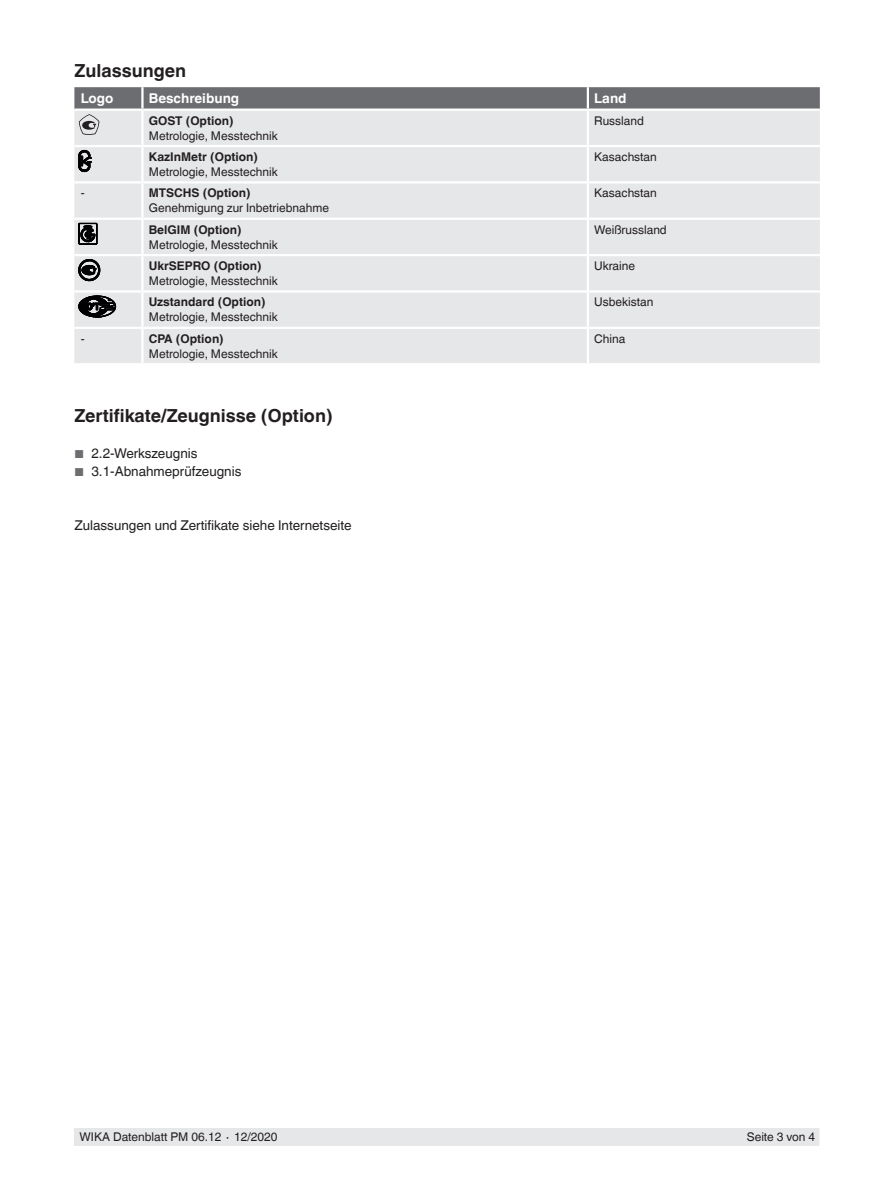
<style>
.page{position:relative;width:893px;height:1188px;background:#fff}
.page>*{position:absolute;margin:0;border:0;box-sizing:border-box;transform-origin:0 0}
.t1{font:700 18px "Helvetica World";color:#231f20}
.t2{font:13.5px "Helvetica World";color:#231f20}
.t3{font:700 13.5px "Helvetica World";color:#fff}
.t4{font:12px "Helvetica World";color:#231f20}
.t5{font:700 12px "Helvetica World";color:#231f20}
.s1{font-size:11.55px;color:#6c6d70}
</style>
<div class="page">
<div style="left:75px;top:1128px;width:744px;height:17px;background:#e6e7e9"></div>
<div style="left:74px;top:135px;width:746px;height:228px;background:#e6e7e9"></div>
<hr style="left:142px;top:145px;width:446px;height:2px;background:#fff">
<hr style="left:142px;top:327px;width:446px;height:2px;background:#fff">
<hr style="left:141px;top:147px;width:3px;height:34px;background:#fff">
<hr style="left:587px;top:147px;width:2px;height:34px;background:#fff">
<hr style="left:141px;top:220px;width:3px;height:34px;background:#fff">
<hr style="left:587px;top:220px;width:2px;height:34px;background:#fff">
<hr style="left:141px;top:329px;width:3px;height:34px;background:#fff">
<hr style="left:587px;top:329px;width:2px;height:34px;background:#fff">
<hr style="left:142px;top:254px;width:446px;height:2px;background:#fff">
<hr style="left:141px;top:256px;width:3px;height:34px;background:#fff">
<hr style="left:588px;top:254px;width:232px;height:2px;background:#fff">
<hr style="left:587px;top:256px;width:2px;height:34px;background:#fff">
<hr style="left:142px;top:290px;width:446px;height:3px;background:#fff">
<hr style="left:588px;top:290px;width:232px;height:3px;background:#fff">
<hr style="left:74px;top:254px;width:68px;height:2px;background:#fff">
<hr style="left:74px;top:290px;width:68px;height:3px;background:#fff">
<hr style="left:74px;top:218px;width:68px;height:2px;background:#fff">
<hr style="left:142px;top:218px;width:446px;height:2px;background:#fff">
<hr style="left:588px;top:218px;width:232px;height:2px;background:#fff">
<hr style="left:74px;top:181px;width:68px;height:3px;background:#fff">
<hr style="left:142px;top:181px;width:446px;height:3px;background:#fff">
<hr style="left:141px;top:184px;width:3px;height:34px;background:#fff">
<hr style="left:588px;top:181px;width:232px;height:3px;background:#fff">
<hr style="left:587px;top:184px;width:2px;height:34px;background:#fff">
<hr style="left:141px;top:293px;width:3px;height:34px;background:#fff">
<hr style="left:587px;top:293px;width:2px;height:34px;background:#fff">
<hr style="left:74px;top:145px;width:68px;height:2px;background:#fff">
<hr style="left:74px;top:327px;width:68px;height:2px;background:#fff">
<hr style="left:588px;top:145px;width:232px;height:2px;background:#fff">
<hr style="left:588px;top:327px;width:232px;height:2px;background:#fff">
<hr style="left:587px;top:111px;width:2px;height:34px;background:#fff">
<hr style="left:141px;top:111px;width:3px;height:34px;background:#fff">
<svg style="left:74px;top:87px;width:746px;height:48px;background:#b0b1b4"></svg>
<svg style="left:79px;top:150px;width:12px;height:22px"></svg>
<svg style="left:79px;top:223px;width:18px;height:22px"></svg>
<svg style="left:79px;top:259px;width:21px;height:22px"></svg>
<svg style="left:79px;top:296px;width:37px;height:21px"></svg>
<h1 class="t1" style="left:74px;top:60px;width:113px">Zulassungen</h1>
<p class="t3" style="left:81px;top:91px;width:34px">Logo</p>
<p class="t3" style="left:149px;top:91px;width:92px">Beschreibung</p>
<p class="t3" style="left:594px;top:91px;width:34px">Land</p>
<p class="t5" style="left:149px;top:113px;width:86px">GOST (Option)</p>
<p class="t4" style="left:149px;top:128px;width:130px">Metrologie, Messtechnik</p>
<p class="t4" style="left:594px;top:113px;width:51px">Russland</p>
<p class="t5" style="left:149px;top:150px;width:111px">KazInMetr (Option)</p>
<p class="t4" style="left:149px;top:165px;width:130px">Metrologie, Messtechnik</p>
<p class="t4" style="left:594px;top:150px;width:64px">Kasachstan</p>
<p class="t4" style="left:81px;top:186px;width:5px">-</p>
<p class="t5" style="left:149px;top:186px;width:103px">MTSCHS (Option)</p>
<p class="t4" style="left:149px;top:201px;width:182px">Genehmigung zur Inbetriebnahme</p>
<p class="t4" style="left:594px;top:186px;width:64px">Kasachstan</p>
<p class="t5" style="left:149px;top:223px;width:94px">BelGIM (Option)</p>
<p class="t4" style="left:149px;top:238px;width:130px">Metrologie, Messtechnik</p>
<p class="t4" style="left:594px;top:223px;width:74px">Weißrussland</p>
<p class="t5" style="left:149px;top:259px;width:114px">UkrSEPRO (Option)</p>
<p class="t4" style="left:149px;top:274px;width:130px">Metrologie, Messtechnik</p>
<p class="t4" style="left:594px;top:259px;width:42px">Ukraine</p>
<p class="t5" style="left:149px;top:295px;width:118px">Uzstandard (Option)</p>
<p class="t4" style="left:149px;top:310px;width:130px">Metrologie, Messtechnik</p>
<p class="t4" style="left:594px;top:295px;width:61px">Usbekistan</p>
<p class="t4" style="left:81px;top:332px;width:5px">-</p>
<p class="t5" style="left:149px;top:332px;width:76px">CPA (Option)</p>
<p class="t4" style="left:149px;top:347px;width:130px">Metrologie, Messtechnik</p>
<p class="t4" style="left:594px;top:332px;width:33px">China</p>
<h1 class="t1" style="left:74px;top:406px;width:260px">Zertifikate/Zeugnisse (Option)</h1>
<p class="t2" style="left:74px;top:446px;width:125px"><span class="s1">■</span> 2.2-Werkszeugnis</p>
<p class="t2" style="left:74px;top:464px;width:169px"><span class="s1">■</span> 3.1-Abnahmeprüfzeugnis</p>
<p class="t2" style="left:74px;top:518px;width:279px">Zulassungen und Zertifikate siehe Internetseite</p>
<p class="t4" style="left:80px;top:1130px;width:200px">WIKA Datenblatt PM 06.12 ∙ 12/2020</p>
<p class="t4" style="left:747px;top:1130px;width:70px">Seite 3 von 4</p>
</div>
